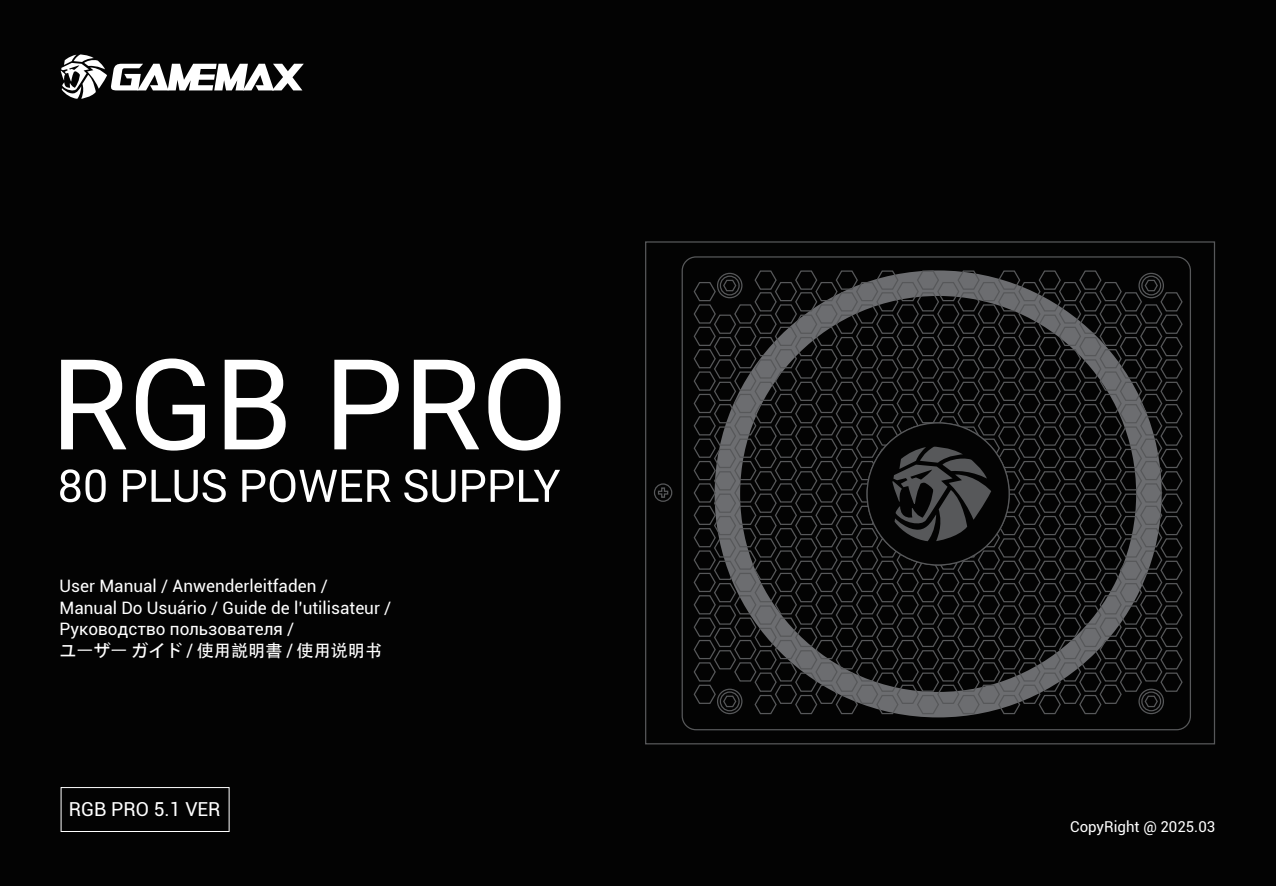
<style>
.page{position:relative;width:1276px;height:886px;background:#030303}
.page>*{position:absolute;margin:0;border:0;box-sizing:border-box;transform-origin:0 0}
.t1{font:19.25px "Roboto";color:#fff}
.t2{font:17.25px/21.5px "Roboto";color:#fff}
.t3{font:17.25px "Alibaba Pu Hui Ti R G Bpc EUC H";color:#fff}
.t4{font:15px "Roboto";color:#fff}
.s1{font-family:"Koz Go Pr 6 N"}
</style>
<div class="page">
<svg style="left:61px;top:54px;width:243px;height:45px"></svg>
<div style="left:61px;top:787px;width:168px;height:45px;border:1px solid #fff"></div>
<div style="left:654px;top:483px;width:18px;height:19px;border:1px solid #57585a;border-radius:50%"></div>
<svg style="left:657px;top:487px;width:12px;height:11px"></svg>
<svg style="left:693px;top:270px;width:490px;height:445px"></svg>
<svg style="left:61px;top:360px;width:65px;height:89px"></svg>
<svg style="left:136px;top:358px;width:69px;height:93px"></svg>
<svg style="left:225px;top:360px;width:61px;height:89px"></svg>
<svg style="left:334px;top:360px;width:65px;height:89px"></svg>
<svg style="left:414px;top:360px;width:65px;height:89px"></svg>
<svg style="left:488px;top:358px;width:72px;height:93px"></svg>
<svg style="left:60px;top:469px;width:46px;height:33px"></svg>
<svg style="left:123px;top:469px;width:103px;height:33px"></svg>
<svg style="left:242px;top:469px;width:148px;height:33px"></svg>
<svg style="left:404px;top:469px;width:51px;height:33px"></svg>
<svg style="left:462px;top:470px;width:51px;height:32px"></svg>
<svg style="left:519px;top:470px;width:41px;height:32px"></svg>
<p class="t2" style="left:60px;top:575px;width:333px">User Manual / Anwenderleitfaden /<br>Manual Do Usuário / Guide de l’utilisateur /<br>Pуководство пользователя /</p>
<p class="t3" style="left:60px;top:640px;width:324px">ユ<span class="s1">ー</span>ザ<span class="s1">ー</span> ガイド / 使用説明書 / 使用说明书</p>
<p class="t1" style="left:69px;top:796px;width:153px">RGB PRO 5.1 VER</p>
<p class="t4" style="left:1070px;top:816px;width:147px">CopyRight @ 2025.03</p>
</div>
